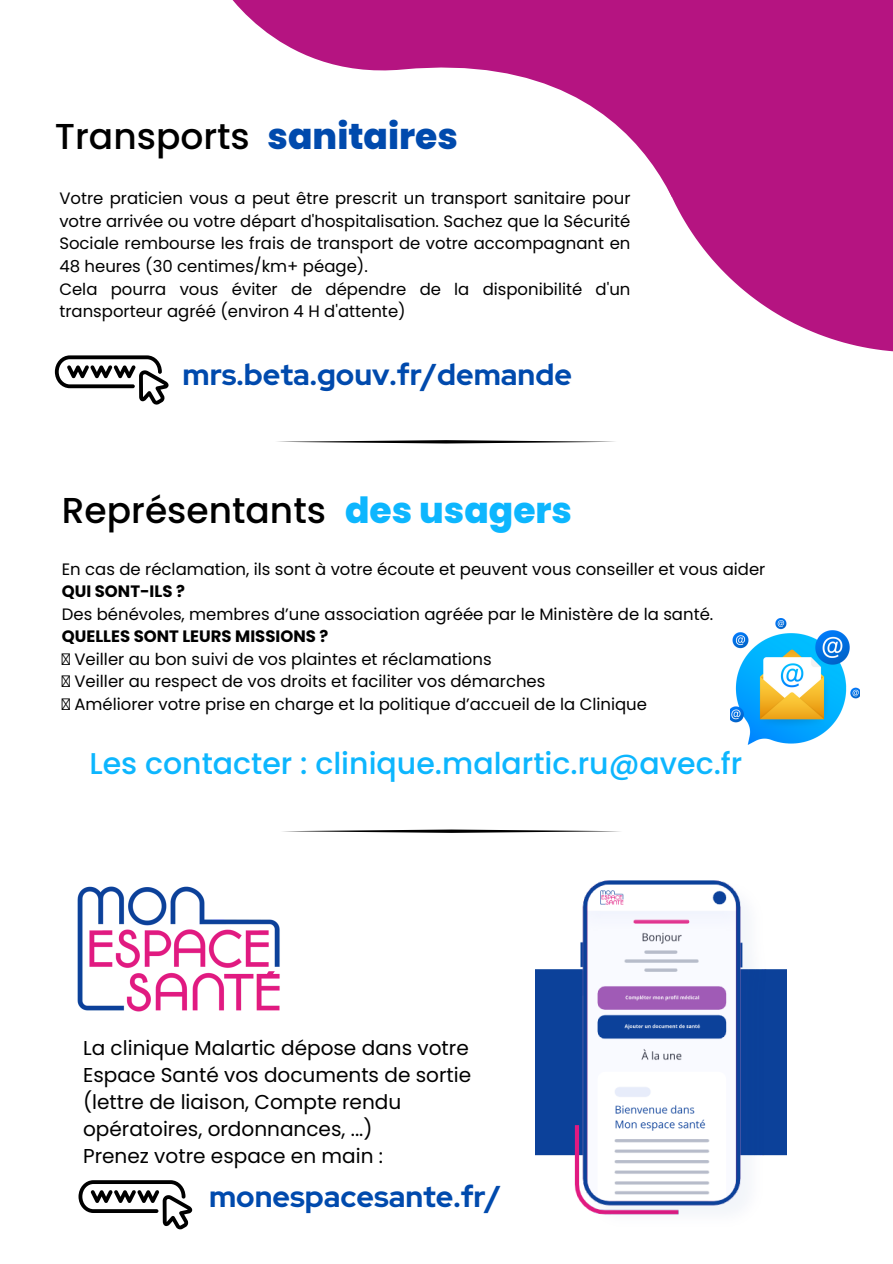
<style>
.page{position:relative;width:893px;height:1264px;background:#fff}
.page>*{position:absolute;margin:0;border:0;box-sizing:border-box;transform-origin:0 0}
.t1{font:500 36px "Poppins";color:#000}
.t2{font:800 36px "Poppins";color:#004aad}
.t3{font:800 36px "Poppins";color:#0db6fe}
.t4{font:700 30px "Red Hat Display";color:#004aad}
.t5{font:500 30px "Poppins";color:#0db6fe}
.t6{font:20.1px/27px "Poppins";color:#000}
.t7{font:16.5px/22.5px "Poppins";color:#000;text-align:justify}
.t8{font:700 16.5px "Poppins";color:#000}
</style>
<div class="page">
<svg style="left:232px;top:0;width:414px;height:156px"></svg>
<svg style="left:646px;top:0;width:246px;height:352px;fill:#b51481"></svg>
<img style="left:730px;top:618px;width:129px;height:126px">
<svg style="left:277px;top:440px;width:338px;height:3px"></svg>
<svg style="left:283px;top:829px;width:337px;height:3px"></svg>
<img style="left:77px;top:886px;width:203px;height:126px">
<img style="left:536px;top:880px;width:250px;height:335px">
<svg style="left:78px;top:1180px;width:114px;height:49px"></svg>
<svg style="left:55px;top:355px;width:113px;height:50px"></svg>
<p class="t1" style="left:55px;top:111px;width:196px">Transports</p>
<p class="t2" style="left:267px;top:111px;width:192px">sanitaires</p>
<p class="t7" style="left:59px;top:187px;width:572px">Votre praticien vous a peut être prescrit un transport sanitaire pour votre arrivée ou votre départ d'hospitalisation. Sachez que la Sécurité Sociale rembourse les frais de transport de votre accompagnant en 48 heures (30 centimes/km+ péage).</p>
<p class="t7" style="left:59px;top:277px;width:572px">Cela pourra vous éviter de dépendre de la disponibilité d'un transporteur agréé (environ 4 H d'attente)</p>
<p class="t4" style="left:182px;top:354px;width:391px">mrs.beta.gouv.fr/demande</p>
<p class="t1" style="left:62px;top:485px;width:265px">Représentants</p>
<p class="t3" style="left:345px;top:485px;width:228px">des usagers</p>
<h1 class="t7" style="left:62px;top:558px;width:705px">En cas de réclamation, ils sont à votre écoute et peuvent vous conseiller et vous aider</h1>
<p class="t8" style="left:62px;top:580px;width:125px">QUI SONT-ILS ?</p>
<p class="t7" style="left:62px;top:603px;width:653px">Des bénévoles, membres d’une association agréée par le Ministère de la santé.</p>
<p class="t8" style="left:62px;top:625px;width:268px">QUELLES SONT LEURS MISSIONS ?</p>
<h2 class="t7" style="left:74px;top:648px;width:418px">Veiller au bon suivi de vos plaintes et réclamations</h2>
<p class="t7" style="left:74px;top:670px;width:472px">Veiller au respect de vos droits et faciliter vos démarches</p>
<h1 class="t7" style="left:74px;top:693px;width:574px">Améliorer votre prise en charge et la politique d’accueil de la Clinique</h1>
<p class="t5" style="left:89px;top:742px;width:654px">Les contacter : clinique.malartic.ru@avec.fr</p>
<h1 class="t6" style="left:83px;top:1034px;width:389px">La clinique Malartic dépose dans votre Espace Santé vos documents de sortie (lettre de liaison, Compte rendu opératoires, ordonnances, ...)<br>Prenez votre espace en main :</h1>
<h2 class="t4" style="left:209px;top:1176px;width:293px">monespacesante.fr/</h2>
</div>
